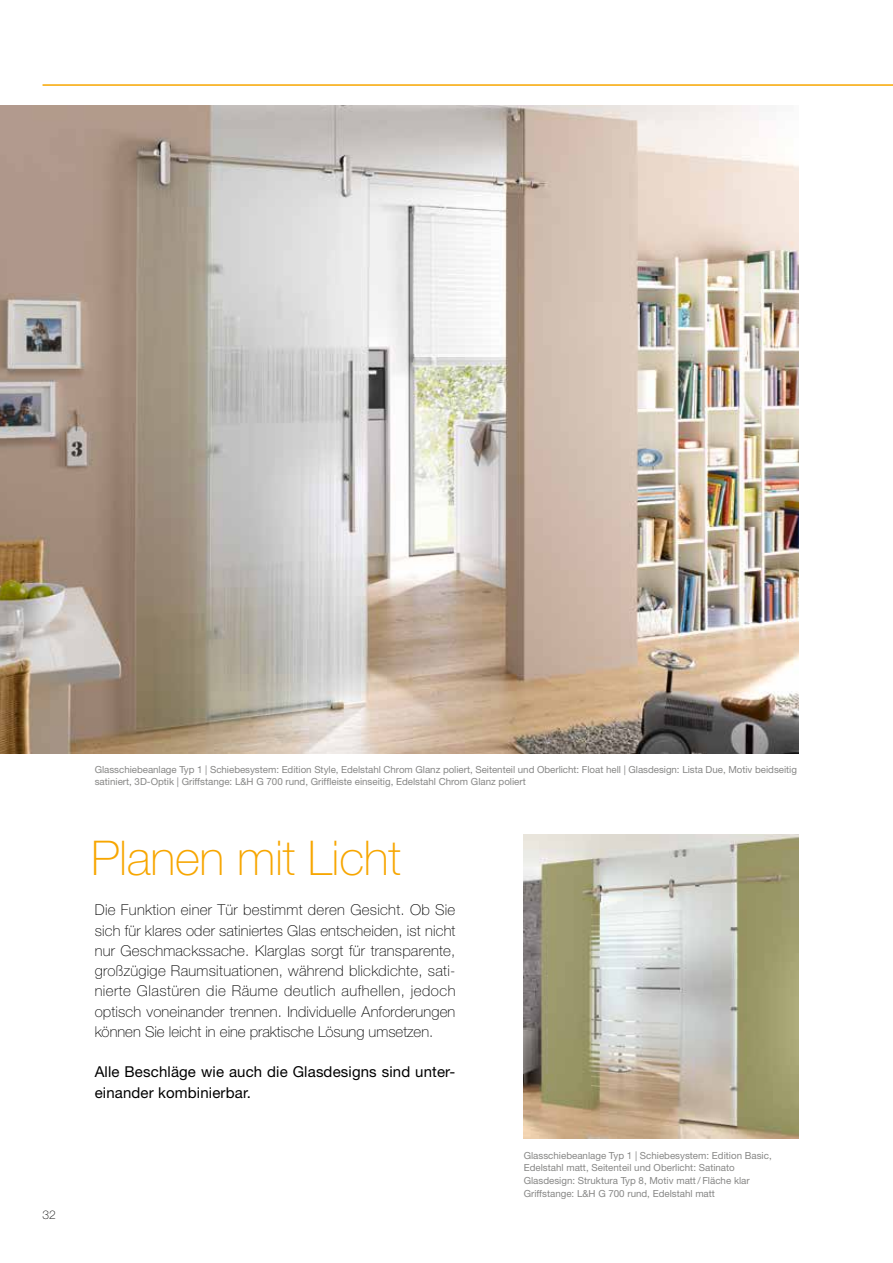
<style>
.page{position:relative;width:893px;height:1263px;background:#fff}
.page>*{position:absolute;margin:0;border:0;box-sizing:border-box;transform-origin:0 0}
.t1{font:100 48px "Helvetica Neue LT";letter-spacing:-.005em;color:#f7a600}
.t2{font:100 15px/20.2px "Helvetica Neue LT";color:#000;text-align:justify}
.t3{font:15px/20.2px "Helvetica Neue LT";letter-spacing:.01em;color:#000}
.t4{font:100 12px "Helvetica Neue LT";color:#000}
.t5{font:9.75px/12.8px "Helvetica Neue LT";color:#878786}
</style>
<div class="page">
<img style="left:524px;top:834px;width:275px;height:304px">
<img style="left:0;top:105px;width:799px;height:648px">
<hr style="left:43px;top:84px;width:850px;height:2px;background:#f7a600">
<p class="t4" style="left:43px;top:1208px;width:15px">32</p>
<p class="t5" style="left:95px;top:762px;width:704px">Glasschiebeanlage Typ 1 | Schiebesystem: Edition Style, Edelstahl Chrom Glanz poliert, Seitenteil und Oberlicht: Float hell | Glasdesign: Lista Due, Motiv beidseitig satiniert, 3D-Optik | Griffstange: L&amp;H G 700 rund, Griffleiste einseitig, Edelstahl Chrom Glanz poliert</p>
<h1 class="t1" style="left:91px;top:830px;width:311px">Planen mit Licht</h1>
<p class="t2" style="left:95px;top:900px;width:362px">Die Funktion einer Tür bestimmt deren Gesicht. Ob Sie sich für klares oder satiniertes Glas entscheiden, ist nicht nur Geschmackssache. Klarglas sorgt für transparente, großzügige Raumsituationen, während blickdichte, sati&shy;nierte Glastüren die Räume deutlich aufhellen, jedoch optisch voneinander trennen. Individuelle Anforderungen können Sie leicht in eine praktische Lösung umsetzen.</p>
<h2 class="t3" style="left:95px;top:1062px;width:362px">Alle Beschläge wie auch die Glasdesigns sind unter&shy;einander kombinierbar.</h2>
<p class="t5" style="left:524px;top:1148px;width:249px">Glasschiebeanlage Typ 1 | Schiebesystem: Edition Basic, Edelstahl matt , Seitenteil und Oberlicht: Satinato Glasdesign: Struktura Typ 8, Motiv matt / Fläche klar Griffstange: L&amp;H G 700 rund, Edelstahl matt</p>
</div>
